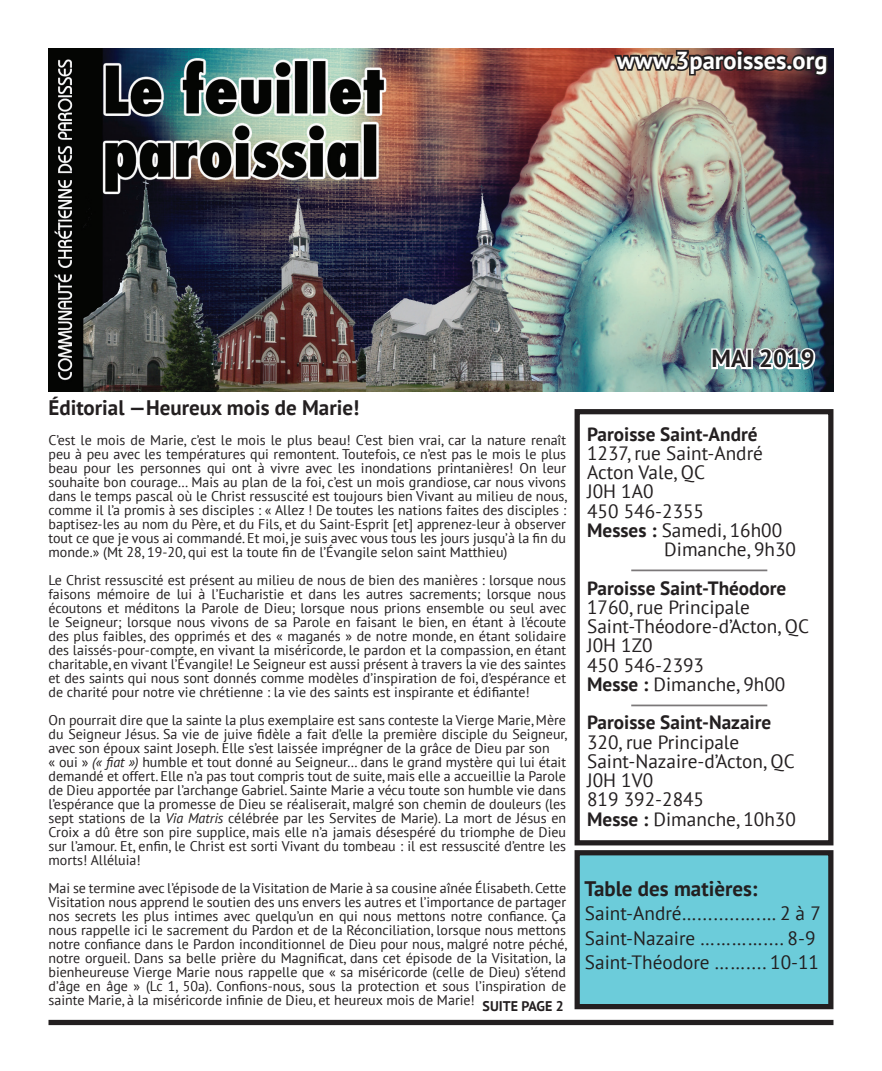
<style>
.page{position:relative;width:882px;height:1071px;background:#fff}
.page>*{position:absolute;margin:0;border:0;box-sizing:border-box;transform-origin:0 0}
.t1{font:700 24.5px "PT Sans";color:#fff}
.t2{font:700 24.5px "PT Sans";color:#231f20}
.t3{font:700 21px "PT Sans";color:#231f20}
.t4{font:700 21px "PT Sans";color:#fff}
.t5{font:19.25px/19.2px "PT Sans";color:#231f20}
.t6{font:700 19.25px "PT Sans";color:#231f20}
.t7{font:14px/14px "PT Sans";color:#231f20;text-align:justify}
.t8{font:700 14px "PT Sans";color:#231f20}
.s1{font-style:italic}
.s2{font-weight:700}
</style>
<div class="page">
<img style="left:49px;top:49px;width:784px;height:342px">
<div style="left:49px;top:1020px;width:784px;height:5px;background:#231f20"></div>
<div style="left:575px;top:409px;width:258px;height:436px;border:5px solid #231f20"></div>
<hr style="left:631px;top:570px;width:136px;height:1px;background:#231f20">
<hr style="left:631px;top:705px;width:136px;height:1px;background:#231f20">
<div style="left:577px;top:853px;width:254px;height:154px;background:#6cccda"></div>
<div style="left:575px;top:850px;width:258px;height:159px;border:5px solid #231f20"></div>
<svg style="left:612px;top:48px;width:219px;height:30px"></svg>
<img style="left:710px;top:340px;width:108px;height:32px">
<h2 class="t4" style="left:612px;top:43px;width:213px">WWW.3PAROISSES.ORG</h2>
<h1 class="t1" style="left:617px;top:44px;width:212px">www.3paroisses.org</h1>
<h2 class="t3" style="left:49px;top:394px;width:312px">Éditorial —Heureux mois de Marie!</h2>
<p class="t7" style="left:49px;top:433px;width:520px">C’est le mois de Marie, c’est le mois le plus beau! C’est bien vrai, car la nature renaît peu à peu avec les températures qui remontent. Toutefois, ce n’est pas le mois le plus beau pour les personnes qui ont à vivre avec les inondations printanières! On leur souhaite bon courage… Mais au plan de la foi, c’est un mois grandiose, car nous vivons dans le temps pascal où le Christ ressuscité est toujours bien Vivant au milieu de nous, comme il l’a promis à ses disciples : « Allez ! De toutes les nations faites des disciples : baptisez-les au nom du Père, et du Fils, et du Saint-Esprit [et] apprenez-leur à observer tout ce que je vous ai commandé. Et moi, je suis avec vous tous les jours jusqu’à la fin du monde.» (Mt 28, 19-20, qui est la toute fin de l’Évangile selon saint Matthieu)</p>
<p class="t7" style="left:49px;top:573px;width:519px">Le Christ ressuscité est présent au milieu de nous de bien des manières : lorsque nous faisons mémoire de lui à l’Eucharistie et dans les autres sacrements; lorsque nous écoutons et méditons la Parole de Dieu; lorsque nous prions ensemble ou seul avec le Seigneur; lorsque nous vivons de sa Parole en faisant le bien, en étant à l’écoute des plus faibles, des opprimés et des « maganés » de notre monde, en étant solidaire des laissés-pour-compte, en vivant la miséricorde, le pardon et la compassion, en étant charitable, en vivant l’Évangile! Le Seigneur est aussi présent à travers la vie des saintes et des saints qui nous sont donnés comme modèles d’inspiration de foi, d’espérance et de charité pour notre vie chrétienne : la vie des saints est inspirante et édifiante!</p>
<p class="t7" style="left:49px;top:713px;width:520px;text-align:left">On pourrait dire que la sainte la plus exemplaire est sans conteste la Vierge Marie, Mère du Seigneur Jésus. Sa vie de juive fidèle a fait d’elle la première disciple du Seigneur, avec son époux saint Joseph. Elle s’est laissée imprégner de la grâce de Dieu par son<br>« oui » <span class="s1">(« fiat »)</span> humble et tout donné au Seigneur… dans le grand mystère qui lui était demandé et offert. Elle n’a pas tout compris tout de suite, mais elle a accueillie la Parole de Dieu apportée par l’archange Gabriel. Sainte Marie a vécu toute son humble vie dans l’espérance que la promesse de Dieu se réaliserait, malgré son chemin de douleurs (les sept stations de la <span class="s1">Via Matris</span> célébrée par les Servites de Marie). La mort de Jésus en Croix a dû être son pire supplice, mais elle n’a jamais désespéré du triomphe de Dieu sur l’amour. Et, enfin, le Christ est sorti Vivant du tombeau : il est ressuscité d’entre les morts! Alléluia!</p>
<p class="t7" style="left:49px;top:881px;width:520px">Mai se termine avec l’épisode de la Visitation de Marie à sa cousine aînée Élisabeth. Cette Visitation nous apprend le soutien des uns envers les autres et l’importance de partager nos secrets les plus intimes avec quelqu’un en qui nous mettons notre confiance. Ça nous rappelle ici le sacrement du Pardon et de la Réconciliation, lorsque nous mettons notre confiance dans le Pardon inconditionnel de Dieu pour nous, malgré notre péché, notre orgueil. Dans sa belle prière du Magnificat, dans cet épisode de la Visitation, la bienheureuse Vierge Marie nous rappelle que « sa miséricorde (celle de Dieu) s’étend d’âge en âge » (Lc 1, 50a). Confions-nous, sous la protection et sous l’inspiration de sainte Marie, à la miséricorde infinie de Dieu, et heureux mois de Marie!</p>
<p class="t8" style="left:483px;top:997px;width:83px">SUITE PAGE 2</p>
<h1 class="t2" style="left:712px;top:343px;width:105px">MAI 2019</h1>
<h3 class="t6" style="left:587px;top:421px;width:172px">Paroisse Saint-André</h3>
<h3 class="t5" style="left:587px;top:443px;width:177px">1237, rue Saint-André</h3>
<h3 class="t5" style="left:587px;top:462px;width:119px">Acton Vale, QC</h3>
<h3 class="t5" style="left:587px;top:482px;width:68px">J0H 1A0</h3>
<h3 class="t5" style="left:587px;top:501px;width:118px">450 546-2355</h3>
<h3 class="t5" style="left:587px;top:520px;width:197px"><span class="s2">Messes :</span> Samedi, 16h00</h3>
<h3 class="t5" style="left:664px;top:539px;width:133px">Dimanche, 9h30</h3>
<h3 class="t6" style="left:587px;top:575px;width:201px">Paroisse Saint-Théodore</h3>
<h3 class="t5" style="left:587px;top:597px;width:223px">1760, rue Principale<br>Saint-Théodore-d’Acton, QC<br>J0H 1Z0<br>450 546-2393<br><span class="s2">Messe :</span> Dimanche, 9h00</h3>
<h3 class="t6" style="left:587px;top:710px;width:186px">Paroisse Saint-Nazaire</h3>
<h3 class="t5" style="left:587px;top:732px;width:210px">320, rue Principale<br>Saint-Nazaire-d’Acton, QC<br>J0H 1V0<br>819 392-2845<br><span class="s2">Messe :</span> Dimanche, 10h30</h3>
<h2 class="t3" style="left:584px;top:874px;width:175px">Table des matières:</h2>
<h3 class="t5" style="left:585px;top:901px;width:237px;line-height:24.5px">Saint-André…........….… 2 à 7<br>Saint-Nazaire ………….... 8-9<br>Saint-Théodore …….... 10-11</h3>
</div>
